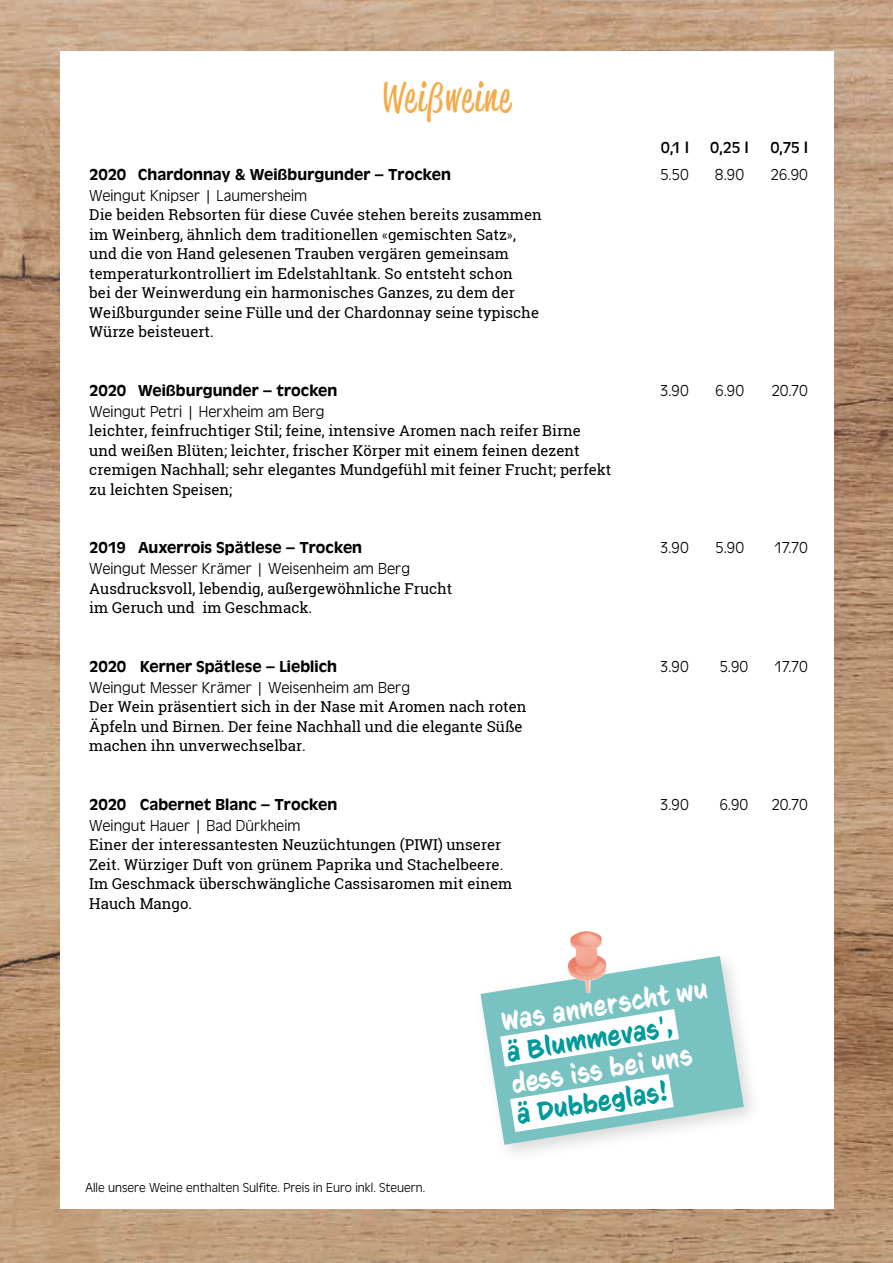
<style>
.page{position:relative;width:893px;height:1263px;background:#fff}
.page>*{position:absolute;margin:0;border:0;box-sizing:border-box;transform-origin:0 0}
.t1{font:39px "Reklame Script";letter-spacing:.06em;color:#f4ab49}
.t2{font:27px/31.5px "CC Sign Language";color:#fff}
.t3{font:27px "CC Sign Language";color:#009a99}
.t4{font:300 16.5px "Antique Oli";color:#000}
.t5{font:500 16.5px "Antique Oli";letter-spacing:.005em;color:#000}
.t6{font:16.5px "Antique Oli";color:#000}
.t7{font:15px/19.5px "Roboto Slab";color:#000}
.t8{font:300 13.5px "Antique Oli";color:#000}
.s1{font-family:"Antique Oli";font-weight:300}
.s2{color:#009a99}
.s3{font-family:"Roboto Slab";font-weight:700;color:#009a99}
</style>
<div class="page">
<img style="left:0;top:0;width:893px;height:1263px">
<div style="left:60px;top:51px;width:773px;height:1158px;background:#fff"></div>
<svg style="left:480px;top:956px;width:264px;height:189px;fill:#78c2c1"></svg>
<svg style="left:500px;top:1009px;width:179px;height:58px"></svg>
<svg style="left:510px;top:1074px;width:164px;height:58px"></svg>
<img style="left:568px;top:931px;width:39px;height:62px">
<h1 class="t1" style="left:382px;top:70px;width:130px">Weißweine</h1>
<p class="t6" style="left:661px;top:138px;width:29px">0,1 l</p>
<p class="t6" style="left:710px;top:138px;width:40px">0,25 l</p>
<p class="t6" style="left:770px;top:138px;width:39px">0,75 l</p>
<p class="t5" style="left:89px;top:165px;width:363px">2020 Chardonnay &amp; Weißburgunder – Trocken</p>
<p class="t4" style="left:660px;top:166px;width:30px">5.50</p>
<p class="t4" style="left:715px;top:166px;width:31px">8.90</p>
<p class="t4" style="left:771px;top:166px;width:39px">26.90</p>
<p class="t4" style="left:89px;top:187px;width:219px">Weingut Knipser | Laumersheim</p>
<p class="t7" style="left:89px;top:205px;width:454px">Die beiden Rebsorten für diese Cuvée stehen bereits zusammen im Weinberg, ähnlich dem traditionellen <span class="s1">«</span>gemischten Satz<span class="s1">»</span>, und die von Hand gelesenen Trauben vergären gemeinsam temperaturkontrolliert im Edelstahltank. So entsteht schon<br>bei der Weinwerdung ein harmonisches Ganzes, zu dem der Weißburgunder seine Fülle und der Chardonnay seine typische Würze beisteuert.</p>
<p class="t5" style="left:89px;top:381px;width:250px">2020 Weißburgunder – trocken</p>
<p class="t4" style="left:660px;top:382px;width:30px">3.90</p>
<p class="t4" style="left:715px;top:382px;width:31px">6.90</p>
<p class="t4" style="left:771px;top:382px;width:38px">20.70</p>
<p class="t4" style="left:89px;top:403px;width:237px">Weingut Petri | Herxheim am Berg</p>
<p class="t7" style="left:89px;top:421px;width:524px">leichter, feinfruchtiger Stil; feine, intensive Aromen nach reifer Birne und weißen Blüten; leichter, frischer Körper mit einem feinen dezent cremigen Nachhall; sehr elegantes Mundgefühl mit feiner Frucht; perfekt zu leichten Speisen;</p>
<p class="t5" style="left:89px;top:539px;width:274px">2019 Auxerrois Spätlese – Trocken</p>
<p class="t4" style="left:660px;top:539px;width:30px">3.90</p>
<p class="t4" style="left:715px;top:539px;width:30px">5.90</p>
<p class="t4" style="left:774px;top:539px;width:35px">17.70</p>
<p class="t4" style="left:89px;top:560px;width:322px">Weingut Messer Krämer | Weisenheim am Berg</p>
<p class="t7" style="left:89px;top:578px;width:365px">Ausdrucksvoll, lebendig, außergewöhnliche Frucht im Geruch und im Geschmack.</p>
<p class="t5" style="left:89px;top:657px;width:249px">2020 Kerner Spätlese – Lieblich</p>
<p class="t4" style="left:660px;top:658px;width:30px">3.90</p>
<p class="t4" style="left:719px;top:658px;width:30px">5.90</p>
<p class="t4" style="left:774px;top:658px;width:35px">17.70</p>
<p class="t4" style="left:89px;top:679px;width:322px">Weingut Messer Krämer | Weisenheim am Berg</p>
<p class="t7" style="left:89px;top:697px;width:439px">Der Wein präsentiert sich in der Nase mit Aromen nach roten<br>Äpfeln und Birnen. Der feine Nachhall und die elegante Süße machen ihn unverwechselbar.</p>
<p class="t5" style="left:89px;top:795px;width:249px">2020 Cabernet Blanc – Trocken</p>
<p class="t4" style="left:660px;top:796px;width:30px">3.90</p>
<p class="t4" style="left:719px;top:796px;width:31px">6.90</p>
<p class="t4" style="left:771px;top:796px;width:38px">20.70</p>
<p class="t4" style="left:89px;top:817px;width:213px">Weingut Hauer | Bad Dürkheim</p>
<p class="t7" style="left:89px;top:835px;width:424px">Einer der interessantesten Neuzüchtungen (PIWI) unserer Zeit. Würziger Duft von grünem Paprika und Stachelbeere.<br>Im Geschmack überschwängliche Cassisaromen mit einem Hauch Mango.</p>
<p class="t8" style="left:85px;top:1180px;width:342px">Alle unsere Weine enthalten Sulfite. Preis in Euro inkl. Steuern.</p>
<h2 class="t2" style="left:500px;top:1006px;width:209px;rotate:-9deg">Was annerscht wu <span class="s2">ä Blummevas</span><span class="s3">'</span><span class="s2">, </span>dess iss bei uns</h2>
<h2 class="t3" style="left:515px;top:1100px;width:154px;rotate:-9deg">ä Dubbeglas!</h2>
</div>
